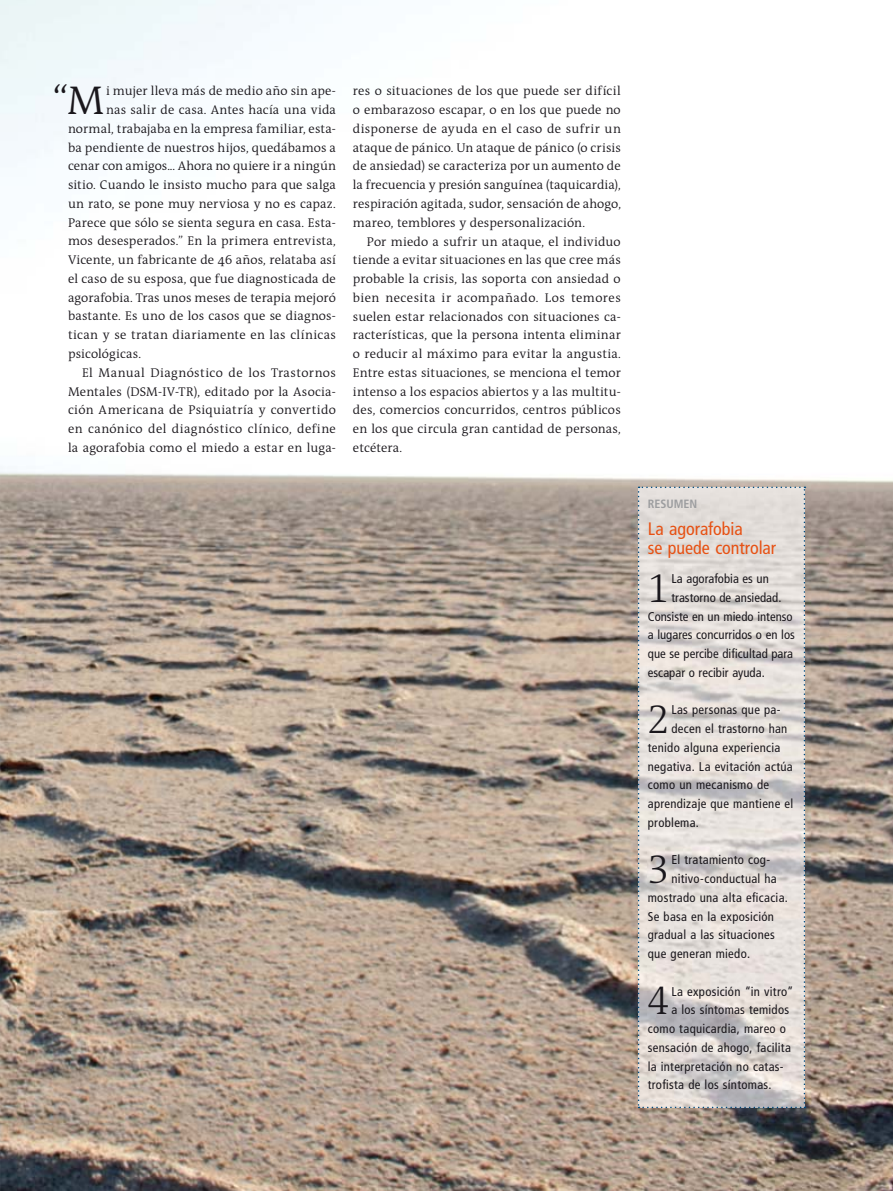
<style>
.page{position:relative;width:893px;height:1191px;background:#fff}
.page>*{position:absolute;margin:0;border:0;box-sizing:border-box;transform-origin:0 0}
.t1{font:40.5px "The Antiqua B3 c Light Caps";color:#1a171c}
.t2{font:300 40.5px "The Antiqua B4";color:#1a171c}
.t3{font:condensed 18px/18.8px "Frutiger LT Std";letter-spacing:-.005em;color:#e75113}
.t4{font:300 12.75px/18.8px "The Antiqua B4";letter-spacing:.01em;color:#1a171c;text-align:justify}
.t5{font:condensed 12.75px "Frutiger LT Std";letter-spacing:.02em;color:#1a171c}
.t6{font:300 12.75px "The Antiqua B4";letter-spacing:.03em;color:#1a171c}
.t7{font:condensed 12.75px "Frutiger LT Std";color:#1a171c}
.t8{font:700 condensed 12px "Frutiger LT Std";color:#9c9d9f}
</style>
<div class="page">
<img style="left:0;top:0;width:893px;height:1191px">
<svg style="left:638px;top:486px;width:167px;height:622px;background:#ddd8d5"></svg>
<h1 class="t2" style="left:53px;top:80px;width:53px">“M</h1>
<p class="t4" style="left:106px;top:82px;width:231px">i mujer lleva más de medio año sin ape-</p>
<p class="t4" style="left:106px;top:101px;width:231px">nas salir de casa. Antes hacía una vida</p>
<p class="t4" style="left:68px;top:120px;width:269px">normal, trabajaba en la empresa familiar, esta-</p>
<p class="t4" style="left:68px;top:138px;width:269px">ba pendiente de nuestros hijos, quedábamos a</p>
<p class="t4" style="left:68px;top:157px;width:269px">cenar con amigos... Ahora no quiere ir a ningún</p>
<p class="t4" style="left:68px;top:176px;width:269px">sitio. Cuando le insisto mucho para que salga</p>
<p class="t4" style="left:68px;top:195px;width:269px">un rato, se pone muy nerviosa y no es capaz.</p>
<p class="t4" style="left:68px;top:213px;width:269px">Parece que sólo se sienta segura en casa. Esta-</p>
<p class="t4" style="left:68px;top:232px;width:269px">mos de sesperados.” En la primera entrevista,</p>
<p class="t4" style="left:68px;top:251px;width:269px">Vicente, un fabricante de 46 años, relataba así</p>
<p class="t4" style="left:68px;top:270px;width:269px">el caso de su esposa, que fue diagnosticada de</p>
<p class="t4" style="left:68px;top:288px;width:269px">agorafobia. Tras unos meses de terapia mejoró</p>
<p class="t4" style="left:68px;top:307px;width:269px">bastante. Es uno de los casos que se diagnos-</p>
<p class="t6" style="left:68px;top:328px;width:269px">tican y se tratan diariamente en las clínicas</p>
<p class="t4" style="left:68px;top:345px;width:74px">psicológicas.</p>
<p class="t6" style="left:82px;top:366px;width:255px">El Manual Diagnóstico de los Trastornos</p>
<p class="t4" style="left:68px;top:382px;width:269px">Mentales (DSM-IV-TR), editado por la Asocia-</p>
<p class="t4" style="left:68px;top:401px;width:269px">ción Americana de Psiquiatría y convertido</p>
<p class="t6" style="left:68px;top:422px;width:269px">en canónico del diagnóstico clínico, define</p>
<p class="t4" style="left:68px;top:439px;width:269px">la agorafobia como el miedo a estar en luga-</p>
<p class="t4" style="left:353px;top:82px;width:270px">res o situaciones de los que puede ser difícil o embarazoso escapar, o en los que puede no disponerse de ayuda en el caso de sufrir un ataque de pánico. Un ataque de pánico (o crisis de ansiedad) se caracteriza por un aumento de la frecuencia y presión sanguínea (taquicardia), respiración agitada, sudor, sensación de ahogo, mareo, temblores y despersonalización.</p>
<p class="t4" style="left:353px;top:232px;width:269px;text-indent:14px">Por miedo a sufrir un ataque, el individuo tiende a evitar situaciones en las que cree más probable la crisis, las soporta con ansiedad o bien necesita ir acompañado. Los temores suelen estar relacionados con situaciones ca&shy;racterísticas, que la persona intenta eliminar o reducir al máximo para evitar la angustia.<br>Entre estas situaciones, se menciona el temor intenso a los espacios abiertos y a las multitu&shy;des, comercios concurridos, centros públicos en los que circula gran cantidad de personas, etcétera.</p>
<p class="t8" style="left:648px;top:498px;width:51px">RESUMEN</p>
<h2 class="t3" style="left:648px;top:520px;width:130px">La agorafobia<br>se puede controlar</h2>
<h1 class="t1" style="left:648px;top:567px;width:23px">1</h1>
<p class="t5" style="left:671px;top:572px;width:99px">La agorafobia es un</p>
<p class="t7" style="left:671px;top:591px;width:112px">trastorno de ansiedad.</p>
<p class="t7" style="left:648px;top:610px;width:146px">Consiste en un miedo intenso</p>
<p class="t5" style="left:648px;top:628px;width:149px">a lugares concurridos o en los</p>
<p class="t5" style="left:648px;top:647px;width:147px">que se percibe dificultad para</p>
<p class="t7" style="left:648px;top:666px;width:118px">escapar o recibir ayuda.</p>
<h1 class="t1" style="left:648px;top:698px;width:23px">2</h1>
<p class="t5" style="left:671px;top:703px;width:111px">Las personas que pa-</p>
<p class="t5" style="left:671px;top:722px;width:118px">decen el trastorno han</p>
<p class="t5" style="left:648px;top:741px;width:134px">tenido alguna experiencia</p>
<p class="t5" style="left:648px;top:760px;width:146px">negativa. La evitación actúa</p>
<p class="t5" style="left:648px;top:778px;width:123px">como un mecanismo de</p>
<p class="t5" style="left:648px;top:797px;width:147px">aprendizaje que mantiene el</p>
<p class="t5" style="left:648px;top:816px;width:53px">problema.</p>
<h1 class="t1" style="left:648px;top:848px;width:23px">3</h1>
<p class="t5" style="left:671px;top:853px;width:100px">El tratamiento cog-</p>
<p class="t5" style="left:671px;top:872px;width:107px">nitivo-conductual ha</p>
<p class="t5" style="left:648px;top:891px;width:142px">mostrado una alta eficacia.</p>
<p class="t5" style="left:648px;top:910px;width:128px">Se basa en la exposición</p>
<p class="t5" style="left:648px;top:928px;width:128px">gradual a las situaciones</p>
<p class="t5" style="left:648px;top:947px;width:104px">que generan miedo.</p>
<h1 class="t1" style="left:648px;top:979px;width:23px">4</h1>
<p class="t5" style="left:671px;top:985px;width:124px">La exposición “in vitro”</p>
<p class="t5" style="left:671px;top:1003px;width:119px">a los síntomas temidos</p>
<p class="t5" style="left:648px;top:1022px;width:140px">como taquicardia, mareo o</p>
<p class="t5" style="left:648px;top:1041px;width:145px">sensación de ahogo, facilita</p>
<p class="t5" style="left:648px;top:1060px;width:137px">la interpretación no catas-</p>
<p class="t5" style="left:648px;top:1078px;width:125px">trofista de los síntomas.</p>
</div>
